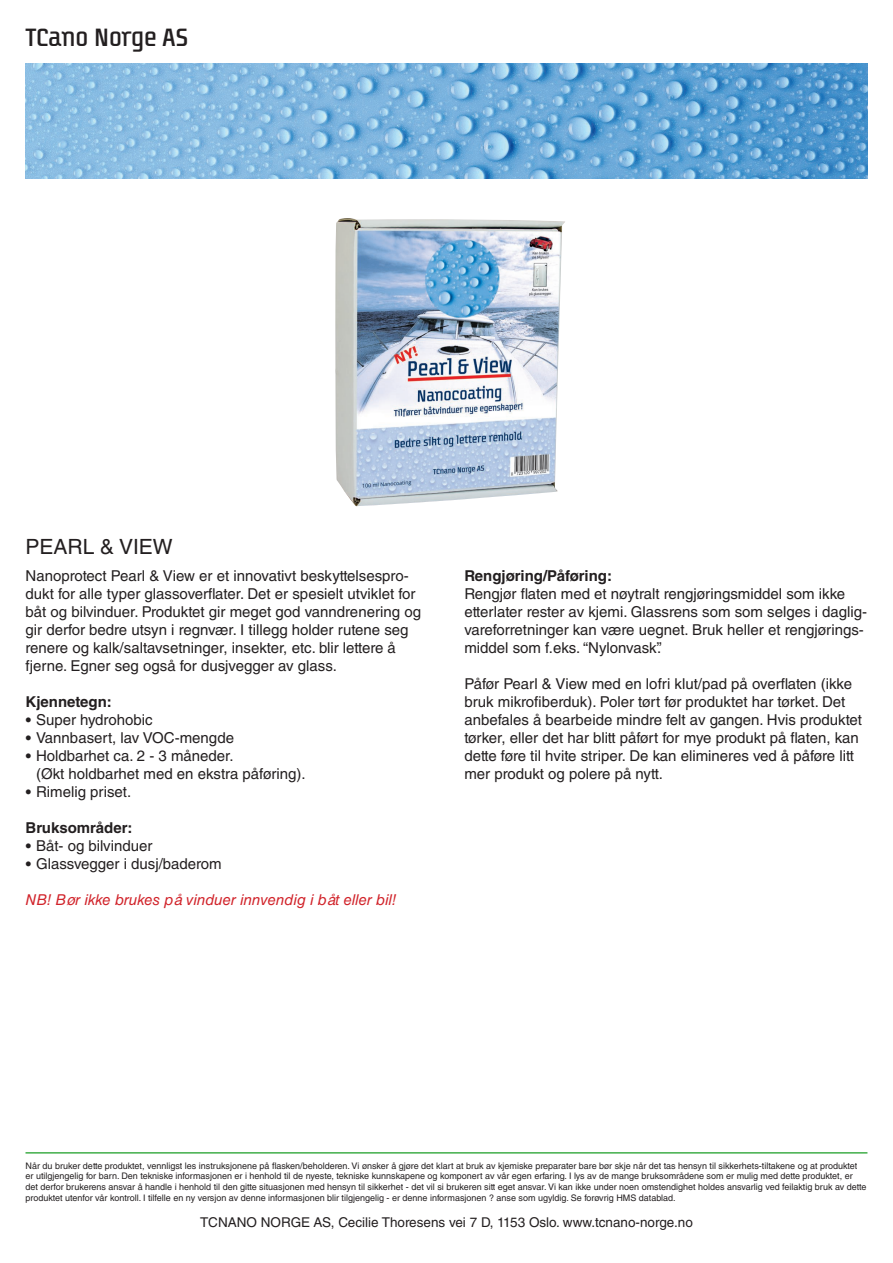
<style>
.page{position:relative;width:893px;height:1263px;background:#fff}
.page>*{position:absolute;margin:0;border:0;box-sizing:border-box;transform-origin:0 0}
.t1{font:27px "Transfer D Gauge";color:#231f20}
.t2{font:21px "Helvetica LT Std";color:#231f20}
.t3{font:15px/18px "Helvetica LT Std";color:#231f20}
.t4{font:italic 15px "Helvetica LT Std";color:#d1232a}
.t5{font:700 15px "Helvetica LT Std";color:#231f20}
.t6{font:13.5px "Helvetica LT Std";color:#231f20}
.t7{font:9px/10.8px "Helvetica LT Std";color:#231f20}
.s1{font-weight:700}
</style>
<div class="page">
<img style="left:335px;top:218px;width:230px;height:288px">
<hr style="left:26px;top:1152px;width:841px;height:1px;background:#40ae49">
<img style="left:26px;top:64px;width:841px;height:115px">
<h1 class="t1" style="left:26px;top:23px;width:164px">TCano Norge AS</h1>
<h2 class="t2" style="left:26px;top:534px;width:149px">PEARL &amp; VIEW</h2>
<p class="t3" style="left:26px;top:566px;width:397px">Nanoprotect Pearl &amp; View er et innovativt beskyttelsespro&shy;dukt for alle typer glassoverflater. Det er spesielt utviklet for båt og bilvinduer. Produktet gir meget god vanndrenering og gir derfor bedre utsyn i regnvær. I tillegg holder rutene seg renere og kalk/saltavsetninger, insekter, etc. blir lettere å fjerne. Egner seg også for dusjvegger av glass.</p>
<p class="t5" style="left:26px;top:692px;width:88px">Kjennetegn:</p>
<p class="t3" style="left:26px;top:710px;width:129px"><sup>.</sup> Super hydrohobic</p>
<p class="t3" style="left:26px;top:728px;width:210px"><sup>.</sup> Vannbasert, lav VOC-mengde</p>
<p class="t3" style="left:26px;top:746px;width:210px"><sup>.</sup> Holdbarhet ca. 2 - 3 måneder.</p>
<p class="t3" style="left:36px;top:764px;width:271px">(Økt holdbarhet med en ekstra påføring).</p>
<p class="t3" style="left:26px;top:782px;width:107px"><sup>.</sup> Rimelig priset.</p>
<p class="t3" style="left:26px;top:818px;width:198px"><span class="s1">Bruksområder:<br></span><sup>.</sup> Båt- og bilvinduer<br><sup>.</sup> Glassvegger i dusj/baderom</p>
<p class="t4" style="left:26px;top:891px;width:372px">NB! Bør ikke brukes på vinduer innvendig i båt eller bil!</p>
<p class="t5" style="left:464px;top:566px;width:149px">Rengjøring/Påføring:</p>
<p class="t3" style="left:464px;top:584px;width:404px">Rengjør flaten med et nøytralt rengjøringsmiddel som ikke etterlater rester av kjemi. Glassrens som som selges i daglig&shy;vareforretninger kan være uegnet. Bruk heller et rengjørings&shy;middel som f.eks. “Nylonvask”.</p>
<p class="t3" style="left:464px;top:674px;width:399px">Påfør Pearl &amp; View med en lofri klut/pad på overflaten (ikke bruk mikrofiberduk). Poler tørt før produktet har tørket. Det anbefales å bearbeide mindre felt av gangen. Hvis produktet tørker, eller det har blitt påført for mye produkt på flaten, kan dette føre til hvite striper. De kan elimineres ved å påføre litt mer produkt og polere på nytt.</p>
<p class="t7" style="left:26px;top:1160px;width:842px">Når du bruker dette produktet, vennligst les instruksjonene på flasken/beholderen. Vi ønsker å gjøre det klart at bruk av kjemiske preparater bare bør skje når det tas hensyn til sikkerhets-tiltakene og at produktet er utilgjengelig for barn. Den tekniske informasjonen er i henhold til de nyeste, tekniske kunnskapene og komponert av vår egen erfaring. I lys av de mange bruksområdene som er mulig med dette produktet, er det derfor brukerens ansvar å handle i henhold til den gitte situasjonen med hensyn til sikkerhet - det vil si brukeren sitt eget ansvar. Vi kan ikke under noen omstendighet holdes ansvarlig ved feilaktig bruk av dette produktet utenfor vår kontroll. I tilfelle en ny versjon av denne informasjonen blir tilgjengelig - er denne informasjonen ? anse som ugyldig. Se forøvrig HMS datablad.</p>
<p class="t6" style="left:200px;top:1214px;width:494px">TCNANO NORGE AS, Cecilie Thoresens vei 7 D, 1153 Oslo. www.tcnano-norge.no</p>
</div>
